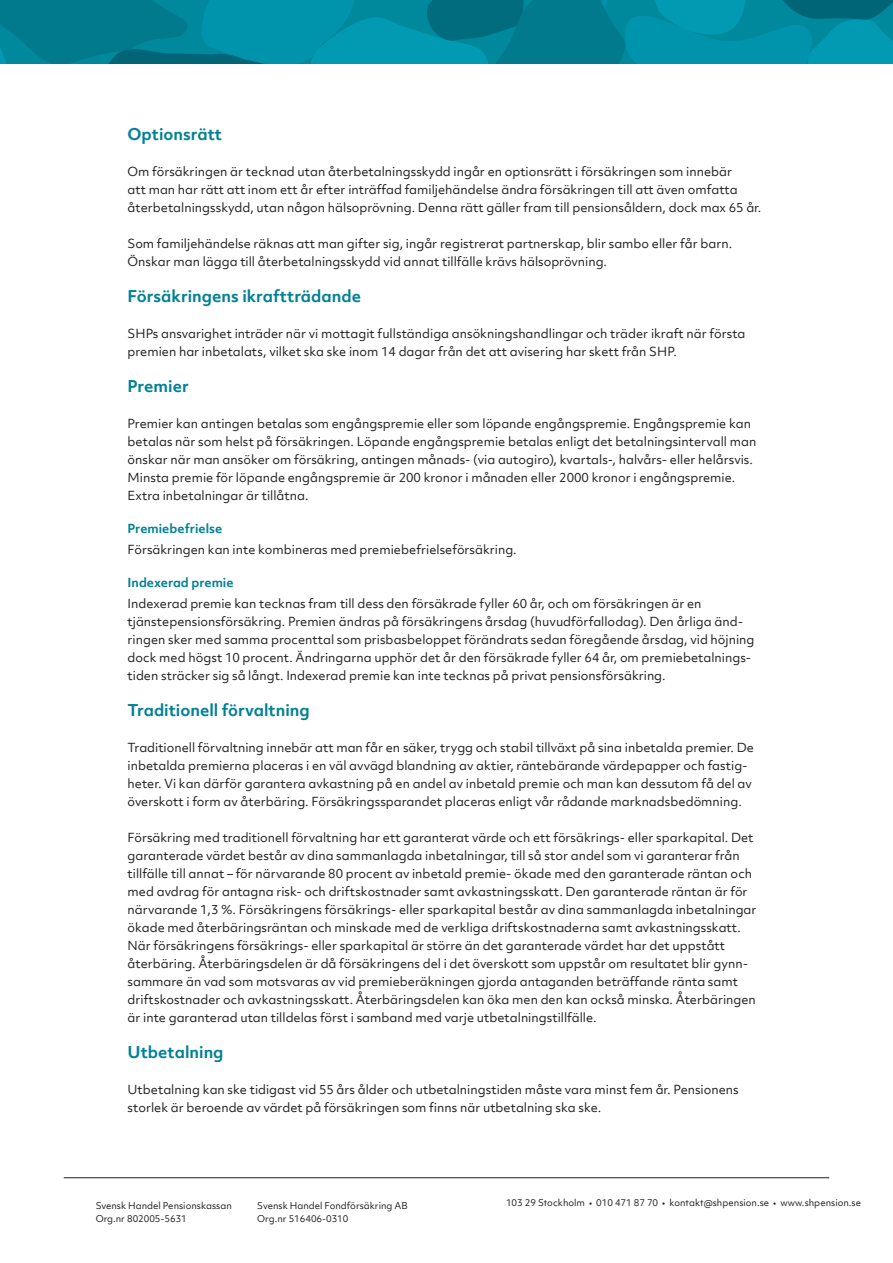
<style>
.page{position:relative;width:893px;height:1263px;background:#fff}
.page>*{position:absolute;margin:0;border:0;box-sizing:border-box;transform-origin:0 0}
.Brödtext_8_12_pkt_vä{font:700 15.6px "Objektiv Mk 2";color:#008195}
.Brödtext_8_12_pkt_vä-2{font:12px/18px "Objektiv Mk 2";color:#231f20}
.Brödtext_8_12_pkt_vä-3{font:700 12px "Objektiv Mk 2";color:#008195}
.t1{font:9px/13.5px "Objektiv Mk 1";color:#231f20}
.s1{font-weight:700;color:#008195}
</style>
<div class="page">
<svg style="left:0;top:0;width:893px;height:64px;background:#00879c"></svg>
<hr style="left:64px;top:1177px;width:765px;height:1px;background:#231f20">
<p class="Brödtext_8_12_pkt_vä" style="left:128px;top:123px;width:96px">Optionsrätt</p>
<p class="Brödtext_8_12_pkt_vä-2" style="left:128px;top:162px;width:635px">Om försäkringen är tecknad utan återbetalningsskydd ingår en optionsrätt i försäkringen som innebär<br>att man har rätt att inom ett år efter inträffad familjehändelse ändra försäkringen till att även omfatta återbetalningsskydd, utan någon hälsoprövning. Denna rätt gäller fram till pensionsåldern, dock max 65 år.</p>
<p class="Brödtext_8_12_pkt_vä-2" style="left:128px;top:234px;width:606px">Som familjehändelse räknas att man gifter sig, ingår registrerat partnerskap, blir sambo eller får barn.<br>Önskar man lägga till återbetalningsskydd vid annat tillfälle krävs hälsoprövning.</p>
<p class="Brödtext_8_12_pkt_vä" style="left:128px;top:285px;width:235px">Försäkringens ikraftträdande</p>
<p class="Brödtext_8_12_pkt_vä-2" style="left:128px;top:324px;width:619px">SHPs ansvarighet inträder när vi mottagit fullständiga ansökningshandlingar och träder ikraft när första premien har inbetalats, vilket ska ske inom 14 dagar från det att avisering har skett från SHP.</p>
<p class="Brödtext_8_12_pkt_vä" style="left:128px;top:375px;width:63px">Premier</p>
<p class="Brödtext_8_12_pkt_vä-2" style="left:128px;top:414px;width:630px">Premier kan antingen betalas som engångspremie eller som löpande engångspremie. Engångspremie kan betalas när som helst på försäkringen. Löpande engångspremie betalas enligt det betalningsintervall man önskar när man ansöker om försäkring, antingen månads- (via autogiro), kvartals-, halvårs- eller helårsvis.<br>Minsta premie för löpande engångspremie är 200 kronor i månaden eller 2000 kronor i engångspremie.<br>Extra inbetalningar är tillåtna.</p>
<p class="Brödtext_8_12_pkt_vä-2" style="left:128px;top:517px;width:391px;line-height:21px"><span class="s1">Premiebefrielse<br></span>Försäkringen kan inte kombineras med premiebefrielseförsäkring.</p>
<p class="Brödtext_8_12_pkt_vä-3" style="left:128px;top:573px;width:108px">Indexerad premie</p>
<p class="Brödtext_8_12_pkt_vä-2" style="left:128px;top:594px;width:576px">Indexerad premie kan tecknas fram till dess den försäkrade fyller 60 år, och om försäkringen är en</p>
<p class="Brödtext_8_12_pkt_vä-2" style="left:128px;top:612px;width:628px">tjänstepensionsförsäkring. Premien ändras på försäkringens årsdag (huvudförfallodag). Den årliga änd&shy;ringen sker med samma procenttal som prisbasbeloppet förändrats sedan föregående årsdag, vid höjning dock med högst 10 procent. Ändringarna upphör det år den försäkrade fyller 64 år, om premiebetalnings-</p>
<p class="Brödtext_8_12_pkt_vä-2" style="left:128px;top:666px;width:540px">tiden sträcker sig så långt. Indexerad premie kan inte tecknas på privat pensionsförsäkring.</p>
<p class="Brödtext_8_12_pkt_vä" style="left:128px;top:699px;width:184px">Traditionell förvaltning</p>
<p class="Brödtext_8_12_pkt_vä-2" style="left:128px;top:738px;width:628px">Traditionell förvaltning innebär att man får en säker, trygg och stabil tillväxt på sina inbetalda premier. De inbetalda premierna placeras i en väl avvägd blandning av aktier, räntebärande värdepapper och fastig&shy;heter. Vi kan därför garantera avkastning på en andel av inbetald premie och man kan dessutom få del av överskott i form av återbäring. Försäkringssparandet placeras enligt vår rådande marknadsbedömning.</p>
<p class="Brödtext_8_12_pkt_vä-2" style="left:128px;top:828px;width:630px">Försäkring med traditionell förvaltning har ett garanterat värde och ett försäkrings- eller sparkapital. Det garanterade värdet består av dina sammanlagda inbetalningar, till så stor andel som vi garanterar från tillfälle till annat – för närvarande 80 procent av inbetald premie- ökade med den garanterade räntan och med avdrag för antagna risk- och driftskostnader samt avkastningsskatt. Den garanterade räntan är för närvarande 1,3 %. Försäkringens försäkrings- eller sparkapital består av dina sammanlagda inbetalningar ökade med återbäringsräntan och minskade med de verkliga driftskostnaderna samt avkastningsskatt.<br>När försäkringens försäkrings- eller sparkapital är större än det garanterade värdet har det uppstått återbäring. Återbäringsdelen är då försäkringens del i det överskott som uppstår om resultatet blir gynn&shy;sammare än vad som motsvaras av vid premieberäkningen gjorda antaganden beträffande ränta samt driftskostnader och avkastningsskatt. Återbäringsdelen kan öka men den kan också minska. Återbäringen är inte garanterad utan tilldelas först i samband med varje utbetalningstillfälle.</p>
<p class="Brödtext_8_12_pkt_vä" style="left:128px;top:1041px;width:98px">Utbetalning</p>
<p class="Brödtext_8_12_pkt_vä-2" style="left:128px;top:1080px;width:613px">Utbetalning kan ske tidigast vid 55 års ålder och utbetalningstiden måste vara minst fem år. Pensionens storlek är beroende av värdet på försäkringen som finns när utbetalning ska ske.</p>
<p class="t1" style="left:96px;top:1198px;width:138px">Svensk Handel Pensionskassan</p>
<p class="t1" style="left:506px;top:1196px;width:356px">103 29 Stockholm • 010 471 87 70 • kontakt@shpension.se • www.shpension.se</p>
<p class="t1" style="left:96px;top:1212px;width:93px">Org.nr 802005-5631</p>
<p class="t1" style="left:257px;top:1198px;width:152px">Svensk Handel Fondförsäkring AB<br>Org.nr 516406-0310</p>
</div>
